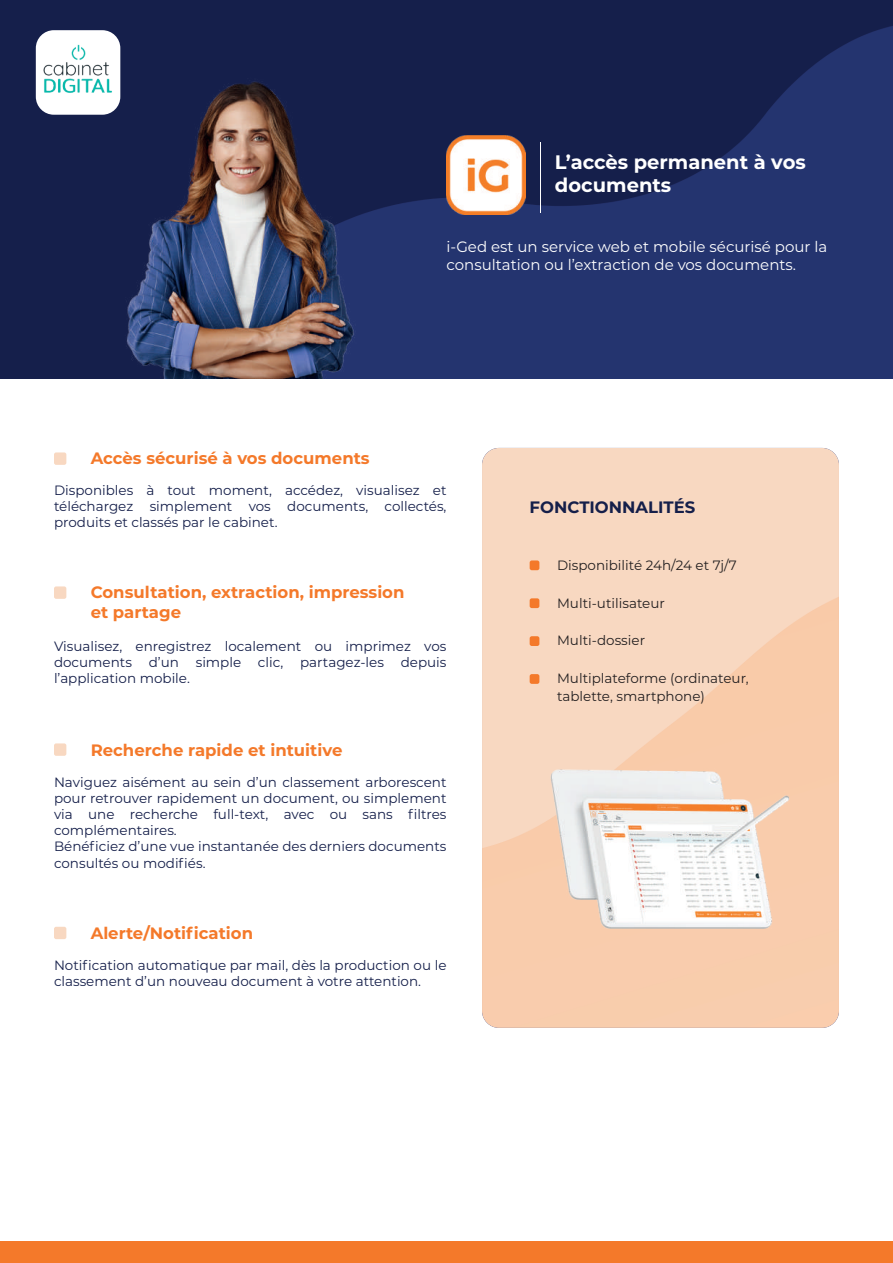
<style>
.page{position:relative;width:893px;height:1263px;background:#fff}
.page>*{position:absolute;margin:0;border:0;box-sizing:border-box;transform-origin:0 0}
.t1{font:700 19.5px/23.4px "Montserrat";color:#fff}
.t2{font:700 16.5px/19.8px "Montserrat";color:#f4792a}
.t3{font:700 16.5px "Montserrat";color:#151f4a}
.t4{font:15px/18px "Montserrat";color:#fff}
.t5{font:13.5px/16.2px "Montserrat";color:#151f4a;text-align:justify}
.t6{font:13.5px/18px "Montserrat";color:#231f20}
</style>
<div class="page">
<img style="left:0;top:0;width:893px;height:379px">
<div style="left:36px;top:30px;width:84px;height:85px;background:#fff;border-radius:18px"></div>
<img style="left:18px;top:38px;width:124px;height:63px">
<img style="left:120px;top:60px;width:252px;height:319px">
<div style="left:54px;top:452px;width:12px;height:13px;background:#f8d8c1;border-radius:2px"></div>
<div style="left:54px;top:586px;width:12px;height:13px;background:#f8d8c1;border-radius:2px"></div>
<div style="left:54px;top:743px;width:12px;height:13px;background:#f8d8c1;border-radius:2px"></div>
<div style="left:54px;top:927px;width:12px;height:12px;background:#f8d8c1;border-radius:2px"></div>
<img style="left:482px;top:448px;width:357px;height:580px">
<div style="left:530px;top:560px;width:9px;height:10px;background:#f4792a;border-radius:2px"></div>
<div style="left:530px;top:598px;width:9px;height:10px;background:#f4792a;border-radius:2px"></div>
<div style="left:530px;top:636px;width:9px;height:10px;background:#f4792a;border-radius:2px"></div>
<div style="left:530px;top:674px;width:9px;height:10px;background:#f4792a;border-radius:2px"></div>
<img style="left:513px;top:751px;width:299px;height:195px">
<img style="left:446px;top:135px;width:80px;height:79px">
<hr style="left:540px;top:142px;width:1px;height:71px;background:#fff">
<div style="left:0;top:1241px;width:893px;height:22px;background:#f4792a"></div>
<h1 class="t1" style="left:555px;top:149px;width:252px">L’accès permanent à vos documents</h1>
<p class="t4" style="left:446px;top:237px;width:382px">i-Ged est un service web et mobile sécurisé pour la consultation ou l’extraction de vos documents.</p>
<p class="t2" style="left:91px;top:447px;width:280px">Accès sécurisé à vos documents</p>
<p class="t5" style="left:54px;top:481px;width:394px">Disponibles à tout moment, accédez, visualisez et téléchargez simplement vos documents, collectés, produits et classés par le cabinet.</p>
<p class="t2" style="left:91px;top:581px;width:315px">Consultation, extraction, impression et partage</p>
<p class="t5" style="left:54px;top:637px;width:394px">Visualisez, enregistrez localement ou imprimez vos documents d’un simple clic, partagez-les depuis l’application mobile.</p>
<p class="t2" style="left:91px;top:739px;width:253px">Recherche rapide et intuitive</p>
<p class="t5" style="left:54px;top:773px;width:394px;text-align:left">Naviguez aisément au sein d’un classement arborescent pour retrouver rapidement un document, ou simplement via une recherche full-text, avec ou sans filtres complémentaires.<br>Bénéficiez d’une vue instantanée des derniers documents consultés ou modifiés.</p>
<p class="t2" style="left:91px;top:922px;width:164px">Alerte/Notification</p>
<p class="t5" style="left:54px;top:956px;width:394px">Notification automatique par mail, dès la production ou le classement d’un nouveau document à votre attention.</p>
<p class="t3" style="left:530px;top:495px;width:167px">FONCTIONNALITÉS</p>
<p class="t6" style="left:557px;top:556px;width:181px">Disponibilité 24h/24 et 7j/7</p>
<p class="t6" style="left:557px;top:594px;width:109px">Multi-utilisateur</p>
<p class="t6" style="left:557px;top:631px;width:90px">Multi-dossier</p>
<p class="t6" style="left:557px;top:669px;width:193px">Multiplateforme (ordinateur, tablette, smartphone)</p>
</div>
